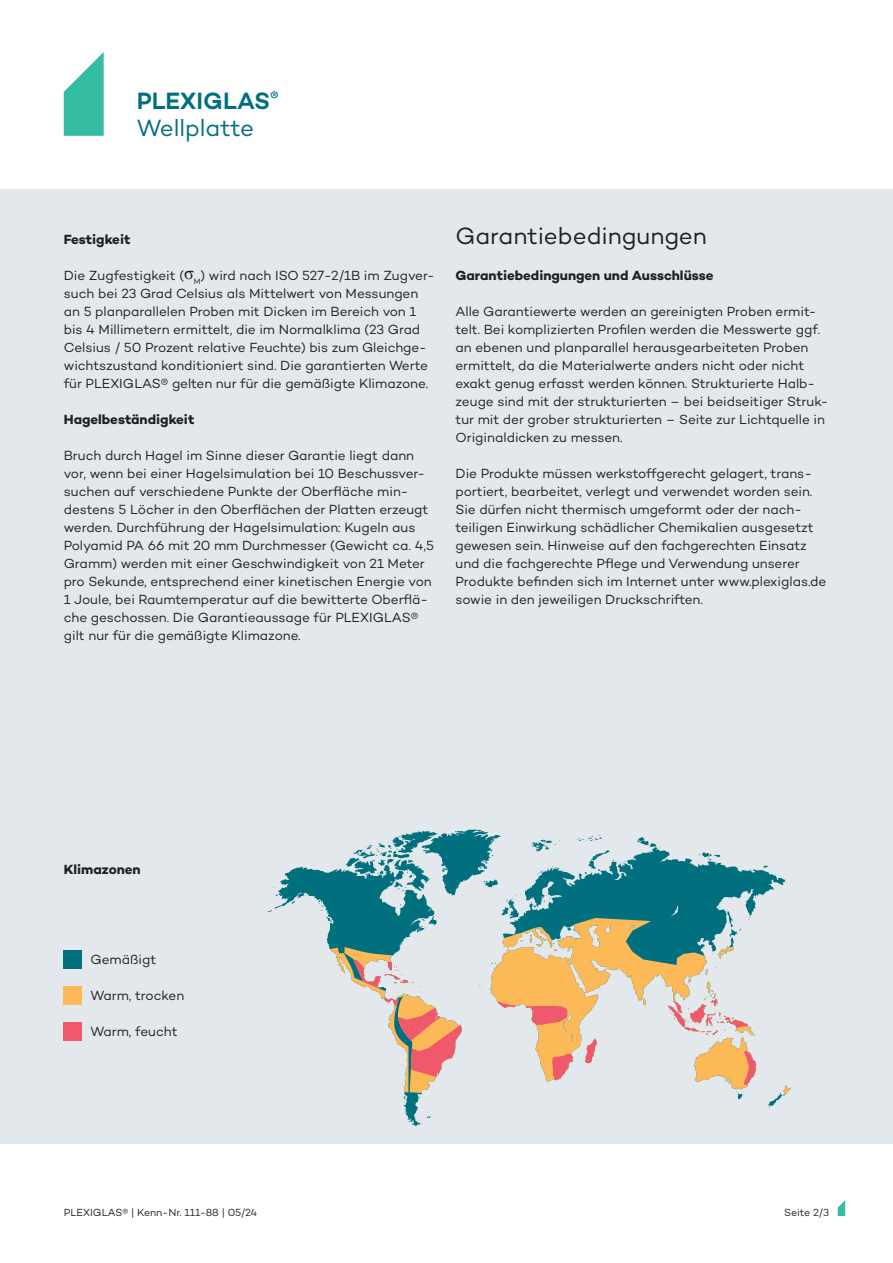
<style>
.page{position:relative;width:893px;height:1263px;background:#fff}
.page>*{position:absolute;margin:0;border:0;box-sizing:border-box;transform-origin:0 0}
.t1{font:24px/27px "Campton";letter-spacing:-.005em;color:#01707e}
.Headline_4___Fließtext{font:24px "Campton";color:#231f20}
.Fließtext{font:13.5px/18px "Campton";letter-spacing:-.005em;color:#231f20}
.Headline_4___Fließtext-2{font:13.5px/18px "Campton";letter-spacing:-.005em;color:#231f20}
.Headline_4___Fließtext-3{font:700 13.5px "Campton";color:#231f20}
.t2{font:10.5px "Campton";color:#231f20}
.s1{font-weight:600}
.s2{font-family:"Times New Roman";font-size:18px}
</style>
<div class="page">
<div style="left:0;top:190px;width:893px;height:954px;background:#e2e8eb"></div>
<svg style="left:838px;top:1200px;width:7px;height:16px"></svg>
<svg style="left:64px;top:52px;width:40px;height:84px"></svg>
<div style="left:64px;top:951px;width:18px;height:18px;background:#01707e"></div>
<div style="left:64px;top:987px;width:18px;height:18px;background:#fcb958"></div>
<div style="left:64px;top:1023px;width:18px;height:18px;background:#f0596c"></div>
<svg style="left:267px;top:829px;width:524px;height:297px"></svg>
<svg style="left:490px;top:999px;width:77px;height:26px"></svg>
<svg style="left:552px;top:1035px;width:48px;height:45px"></svg>
<svg style="left:352px;top:959px;width:110px;height:119px"></svg>
<h1 class="t1" style="left:137px;top:87px;width:143px"><span class="s1">PLEXIGLAS</span><sup>®<br></sup>Wellplatte</h1>
<p class="Headline_4___Fließtext-3" style="left:64px;top:231px;width:68px">Festigkeit</p>
<p class="Fließtext" style="left:64px;top:266px;width:372px">Die Zugfestigkeit (<span class="s2">σ</span><sub>M</sub>) wird nach ISO 527-2/1B im Zugver&shy;such bei 23 Grad Celsius als Mittelwert von Messungen an 5 planparallelen Proben mit Dicken im Bereich von 1 bis 4 Millimetern ermittelt, die im Normalklima (23 Grad Celsius / 50 Prozent relative Feuchte) bis zum Gleichge&shy;wichtszustand konditioniert sind. Die garantierten Werte für PLEXIGLAS® gelten nur für die gemäßigte Klimazone.</p>
<p class="Headline_4___Fließtext-3" style="left:64px;top:411px;width:132px">Hagelbeständigkeit</p>
<p class="Headline_4___Fließtext-2" style="left:64px;top:446px;width:372px">Bruch durch Hagel im Sinne dieser Garantie liegt dann vor, wenn bei einer Hagelsimulation bei 10 Beschussver&shy;suchen auf verschiedene Punkte der Oberfläche min&shy;destens 5 Löcher in den Oberflächen der Platten erzeugt werden. Durchführung der Hagelsimulation: Kugeln aus Polyamid PA 66 mit 20 mm Durchmesser (Gewicht ca. 4,5<br>Gramm) werden mit einer Geschwindigkeit von 21 Meter pro Sekunde, entsprechend einer kinetischen Energie von 1 Joule, bei Raumtemperatur auf die bewitterte Oberflä&shy;che geschossen. Die Garantieaussage für PLEXIGLAS® gilt nur für die gemäßigte Klimazone.</p>
<p class="Headline_4___Fließtext" style="left:455px;top:221px;width:253px">Garantiebedingungen</p>
<p class="Headline_4___Fließtext-3" style="left:455px;top:267px;width:260px">Garantiebedingungen und Ausschlüsse</p>
<p class="Fließtext" style="left:455px;top:302px;width:375px">Alle Garantiewerte werden an gereinigten Proben ermit&shy;telt. Bei komplizierten Profilen werden die Messwerte ggf. an ebenen und planparallel herausgearbeiteten Proben ermittelt, da die Materialwerte anders nicht oder nicht exakt genug erfasst werden können. Strukturierte Halb&shy;zeuge sind mit der strukturierten – bei beidseitiger Struk&shy;tur mit der grober strukturierten – Seite zur Lichtquelle in Originaldicken zu messen.</p>
<p class="Fließtext" style="left:455px;top:464px;width:372px">Die Produkte müssen werkstoffgerecht gelagert, trans&shy;portiert, bearbeitet, verlegt und verwendet worden sein.<br>Sie dürfen nicht thermisch umgeformt oder der nach&shy;teiligen Einwirkung schädlicher Chemikalien ausgesetzt gewesen sein. Hinweise auf den fachgerechten Einsatz und die fachgerechte Pflege und Verwendung unserer Produkte befinden sich im Internet unter www.plexiglas.de sowie in den jeweiligen Druckschriften.</p>
<p class="Headline_4___Fließtext-3" style="left:64px;top:861px;width:78px">Klimazonen</p>
<p class="Fließtext" style="left:91px;top:950px;width:67px">Gemäßigt</p>
<p class="Fließtext" style="left:91px;top:986px;width:95px">Warm, trocken</p>
<p class="Fließtext" style="left:91px;top:1022px;width:89px">Warm, feucht</p>
<p class="t2" style="left:64px;top:1206px;width:195px">PLEXIGLAS® | Kenn-Nr. 111-88 | 05/24</p>
<p class="t2" style="left:784px;top:1206px;width:46px">Seite 2/3</p>
</div>
